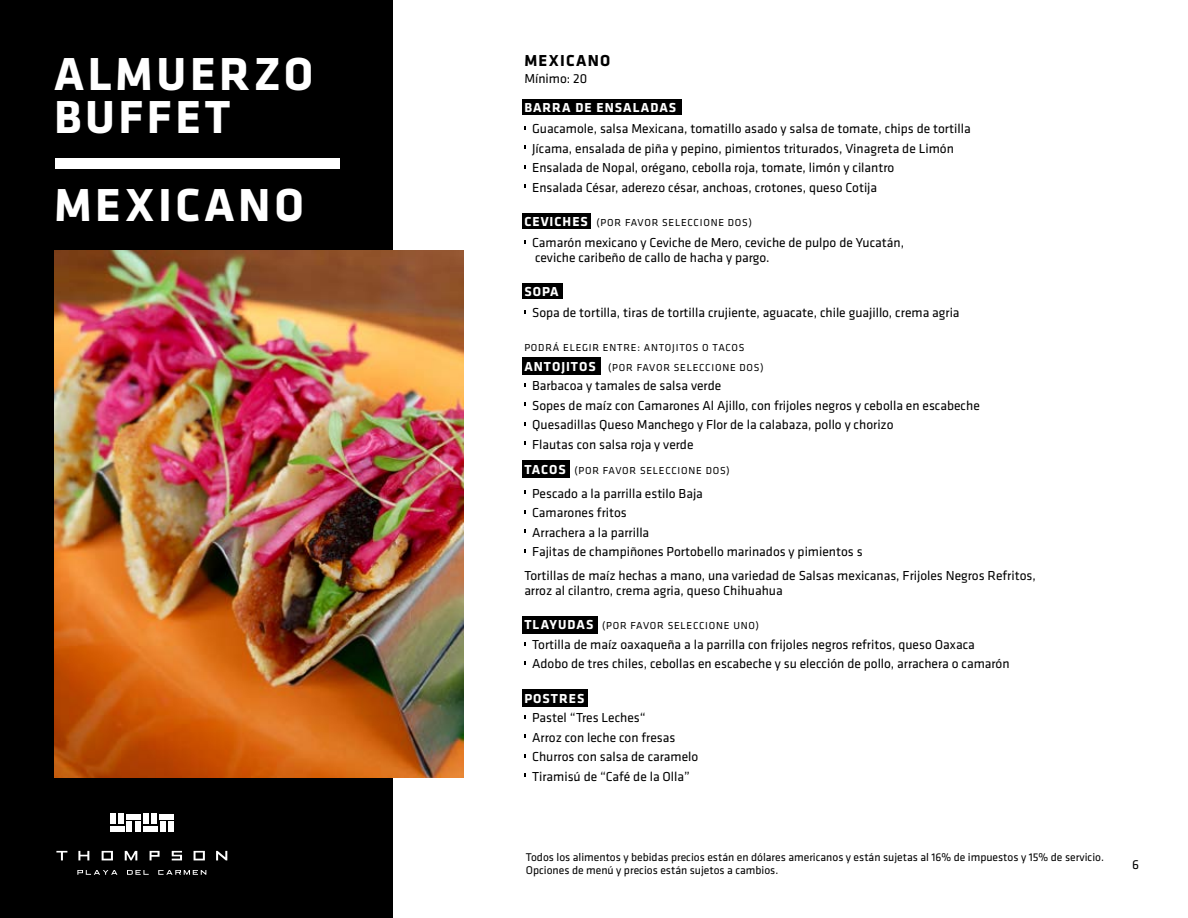
<style>
.page{position:relative;width:1188px;height:918px;background:#fff}
.page>*{position:absolute;margin:0;border:0;box-sizing:border-box;transform-origin:0 0}
.t1{font:700 48px/42.6px "Klavika";letter-spacing:.075em;color:#fff}
.t2{font:700 16.5px "Klavika";letter-spacing:.075em;color:#000}
.t3{font:13.5px/19.5px "Klavika";color:#000}
.t4{font:700 13.5px "Klavika";letter-spacing:.075em;color:#fff}
.t5{font:11.7px/13.8px "Klavika";color:#000}
.t6{font:10.5px/19.2px "Klavika";letter-spacing:.075em;color:#000}
.s1{font-weight:700;font-size:13.5px;color:#fff}
</style>
<div class="page">
<div style="left:522px;top:690px;width:66px;height:17px;background:#000"></div>
<div style="left:522px;top:616px;width:76px;height:17px;background:#000"></div>
<div style="left:522px;top:461px;width:48px;height:17px;background:#000"></div>
<div style="left:522px;top:283px;width:40px;height:16px;background:#000"></div>
<div style="left:522px;top:213px;width:68px;height:16px;background:#000"></div>
<div style="left:522px;top:100px;width:159px;height:15px;background:#000"></div>
<div style="left:0;top:0;width:393px;height:918px;background:#000"></div>
<div style="left:56px;top:158px;width:284px;height:11px;background:#fff"></div>
<img style="left:54px;top:250px;width:409px;height:528px">
<div style="left:127px;top:814px;width:14px;height:6px;background:#fff"></div>
<div style="left:135px;top:822px;width:6px;height:10px;background:#fff"></div>
<div style="left:127px;top:822px;width:5px;height:10px;background:#fff"></div>
<div style="left:110px;top:826px;width:14px;height:6px;background:#fff"></div>
<div style="left:110px;top:814px;width:6px;height:10px;background:#fff"></div>
<div style="left:118px;top:814px;width:6px;height:10px;background:#fff"></div>
<div style="left:160px;top:814px;width:14px;height:6px;background:#fff"></div>
<div style="left:168px;top:822px;width:6px;height:10px;background:#fff"></div>
<div style="left:160px;top:822px;width:5px;height:10px;background:#fff"></div>
<div style="left:143px;top:826px;width:14px;height:6px;background:#fff"></div>
<div style="left:143px;top:814px;width:6px;height:10px;background:#fff"></div>
<div style="left:151px;top:814px;width:6px;height:10px;background:#fff"></div>
<svg style="left:216px;top:851px;width:11px;height:9px"></svg>
<svg style="left:56px;top:851px;width:11px;height:9px"></svg>
<svg style="left:125px;top:851px;width:12px;height:9px"></svg>
<svg style="left:194px;top:851px;width:11px;height:9px"></svg>
<svg style="left:102px;top:851px;width:11px;height:9px"></svg>
<svg style="left:172px;top:851px;width:10px;height:9px"></svg>
<svg style="left:78px;top:851px;width:11px;height:9px"></svg>
<svg style="left:150px;top:851px;width:10px;height:9px"></svg>
<svg style="left:77px;top:870px;width:40px;height:5px"></svg>
<svg style="left:127px;top:870px;width:22px;height:5px"></svg>
<svg style="left:158px;top:870px;width:48px;height:5px"></svg>
<div style="left:522px;top:358px;width:78px;height:17px;background:#000"></div>
<h1 class="t1" style="left:54px;top:54px;width:261px">ALMUERZO<br>BUFFET</h1>
<p class="t2" style="left:524px;top:52px;width:87px">MEXICANO</p>
<p class="t3" style="left:524px;top:69px;width:64px">Mínimo: 20</p>
<p class="t4" style="left:524px;top:100px;width:153px">BARRA DE ENSALADAS</p>
<p class="t3" style="left:532px;top:119px;width:440px">Guacamole, salsa Mexicana, tomatillo asado y salsa de tomate, chips de tortilla Jícama, ensalada de piña y pepino, pimientos triturados, Vinagreta de Limón Ensalada de Nopal, orégano, cebolla roja, tomate, limón y cilantro<br>Ensalada César, aderezo césar, anchoas, crotones, queso Cotija</p>
<p class="t6" style="left:524px;top:213px;width:229px"><span class="s1">CEVICHES</span> (POR FAVOR SELECCIONE DOS)</p>
<p class="t3" style="left:532px;top:235px;width:374px;line-height:15px">Camarón mexicano y Ceviche de Mero, ceviche de pulpo de Yucatán, ceviche caribeño de callo de hacha y pargo.</p>
<p class="t4" style="left:524px;top:284px;width:36px">SOPA</p>
<p class="t3" style="left:532px;top:303px;width:429px">Sopa de tortilla, tiras de tortilla crujiente, aguacate, chile guajillo, crema agria</p>
<p class="t6" style="left:524px;top:338px;width:241px">PODRÁ ELEGIR ENTRE: ANTOJITOS O TACOS<br><span class="s1">ANTOJITOS</span> (POR FAVOR SELECCIONE DOS)</p>
<p class="t3" style="left:532px;top:376px;width:449px">Barbacoa y tamales de salsa verde<br>Sopes de maíz con Camarones Al Ajillo, con frijoles negros y cebolla en escabeche Quesadillas Queso Manchego y Flor de la calabaza, pollo y chorizo<br>Flautas con salsa roja y verde</p>
<p class="t6" style="left:524px;top:461px;width:207px"><span class="s1">TACOS</span> (POR FAVOR SELECCIONE DOS)</p>
<p class="t3" style="left:532px;top:484px;width:332px">Pescado a la parrilla estilo Baja<br>Camarones fritos<br>Arrachera a la parrilla<br>Fajitas de champiñones Portobello marinados y pimientos s</p>
<p class="t3" style="left:524px;top:569px;width:513px;line-height:15px">Tortillas de maíz hechas a mano, una variedad de Salsas mexicanas, Frijoles Negros Refritos, arroz al cilantro, crema agria, queso Chihuahua</p>
<p class="t6" style="left:524px;top:617px;width:236px"><span class="s1">TLAYUDAS</span> (POR FAVOR SELECCIONE UNO)</p>
<p class="t3" style="left:532px;top:635px;width:479px">Tortilla de maíz oaxaqueña a la parrilla con frijoles negros refritos, queso Oaxaca<br>Adobo de tres chiles, cebollas en escabeche y su elección de pollo, arrachera o camarón</p>
<p class="t4" style="left:524px;top:691px;width:62px">POSTRES</p>
<p class="t3" style="left:532px;top:708px;width:168px">Pastel “Tres Leches“<br>Arroz con leche con fresas<br>Churros con salsa de caramelo<br>Tiramisú de “Café de la Olla”</p>
<h1 class="t1" style="left:54px;top:184px;width:251px">MEXICANO</h1>
<p class="t5" style="left:526px;top:850px;width:580px">Todos los alimentos y bebidas precios están en dólares americanos y están sujetas al 16% de impuestos y 15% de servicio.<br>Opciones de menú y precios están sujetos a cambios.</p>
<p class="t3" style="left:1132px;top:855px;width:8px">6</p>
</div>
